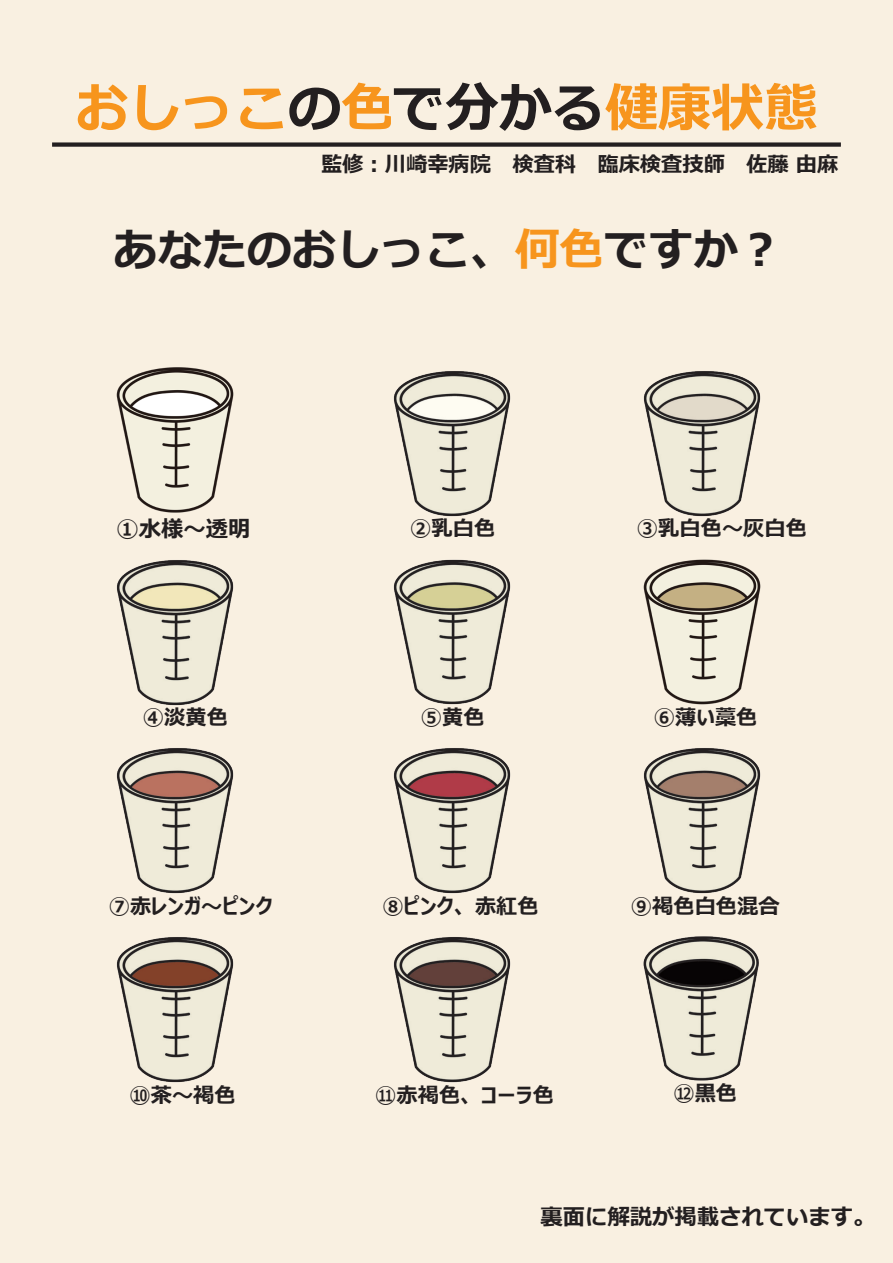
<style>
.page{position:relative;width:893px;height:1263px;background:#f9f0e1}
.page>*{position:absolute;margin:0;border:0;box-sizing:border-box;transform-origin:0 0}
.t1{font:700 53.1px "Meiryo";color:#f7951d}
.t2{font:700 44.7px "Meiryo";color:#231f20}
.t3{font:700 22.35px "Meiryo";color:#231f20}
.t4{font:700 22.35px "Meiryo UI";color:#231f20}
.t5{font:700 21.3px "Meiryo UI";color:#231f20}
.t6{font:700 21.3px "Meiryo";color:#231f20}
.s1{color:#231f20}
.s2{color:#f7951d}
</style>
<div class="page">
<div style="left:52px;top:142px;width:789px;height:5px;background:#231f20"></div>
<img style="left:116px;top:367px;width:118px;height:716px">
<img style="left:643px;top:371px;width:118px;height:710px">
<img style="left:393px;top:371px;width:118px;height:712px">
<p class="t1" style="left:75px;top:71px;width:744px">おしっこ<span class="s1">の</span>色<span class="s1">で分かる</span>健康状態</p>
<p class="t6" style="left:321px;top:149px;width:519px">監修：川崎幸病院　検査科　臨床検査技師　佐藤由麻</p>
<p class="t2" style="left:113px;top:219px;width:671px">あなたのおしっこ、<span class="s2">何色</span>ですか?</p>
<p class="t4" style="left:117px;top:513px;width:135px">①水様～透明</p>
<p class="t5" style="left:410px;top:513px;width:87px">②乳白色</p>
<p class="t5" style="left:637px;top:514px;width:172px">③乳白色～灰白色</p>
<p class="t5" style="left:143px;top:702px;width:87px">④淡黄色</p>
<p class="t5" style="left:421px;top:702px;width:65px">⑤黄色</p>
<p class="t5" style="left:654px;top:702px;width:105px">⑥薄い藁色</p>
<p class="t5" style="left:109px;top:891px;width:165px">⑦赤レンガ～ピンク</p>
<p class="t5" style="left:382px;top:891px;width:158px">⑧ピンク、赤紅色</p>
<p class="t5" style="left:631px;top:891px;width:150px">⑨褐色白色混合</p>
<p class="t5" style="left:130px;top:1080px;width:108px">⑩茶～褐色</p>
<p class="t5" style="left:375px;top:1080px;width:180px">⑪赤褐色、コーラ色</p>
<p class="t5" style="left:673px;top:1078px;width:65px">⑫黒色</p>
<p class="t3" style="left:540px;top:1201px;width:336px">裏面に解説が掲載されています。</p>
</div>
